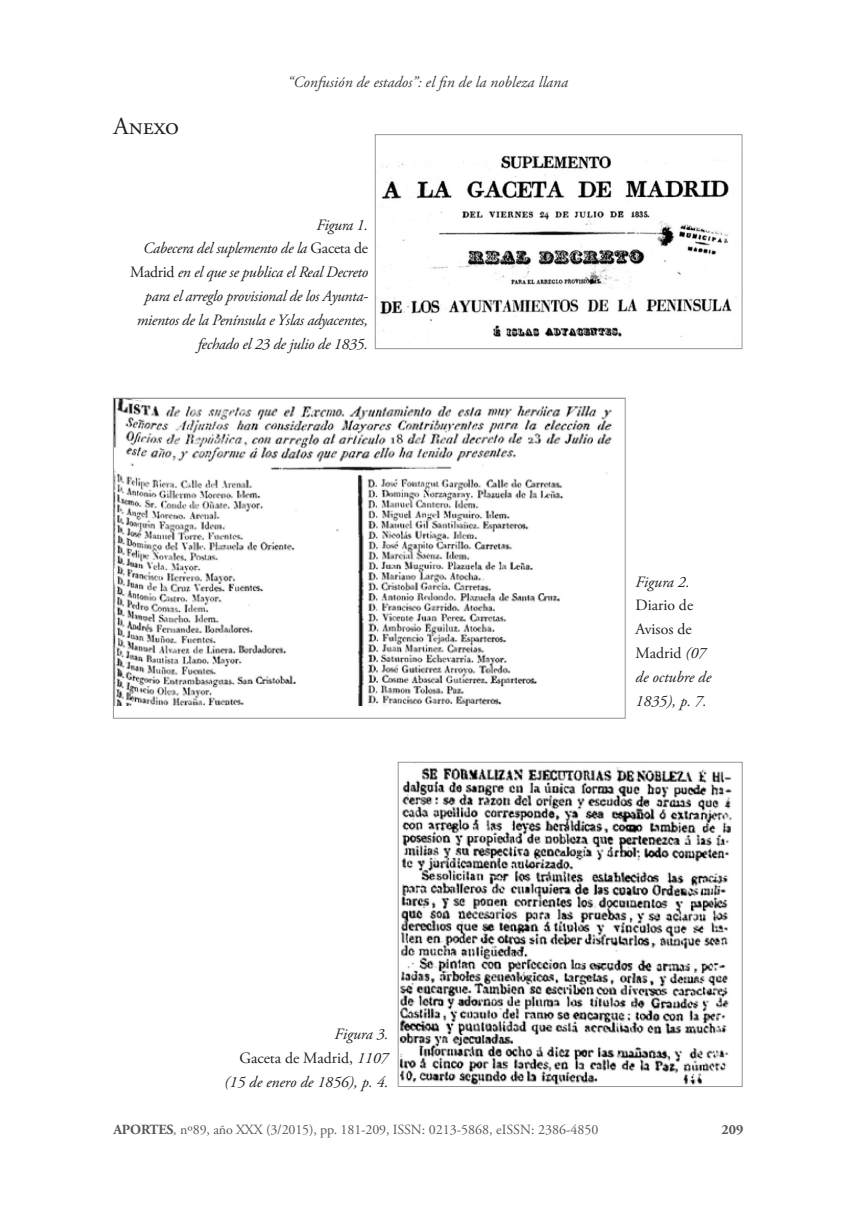
<style>
.page{position:relative;width:843px;height:1211px;background:#fff}
.page>*{position:absolute;margin:0;border:0;box-sizing:border-box;transform-origin:0 0}
.t1{font:24.5px "Adobe Garamond Pro";color:#231f20}
.t2{font:italic 15.75px/23.8px "Adobe Garamond Pro";letter-spacing:-.02em;color:#231f20;text-align:right}
.t3{font:italic 15.75px/23.8px "Adobe Garamond Pro";color:#231f20;text-align:right}
.t4{font:italic 15.75px "Adobe Garamond Pro";color:#3e3e3f}
.t5{font:14px "Adobe Garamond Pro";color:#57585a}
.t6{font:700 14px "Adobe Garamond Pro";color:#57585a}
.s1{font-style:normal}
.s2{font-weight:700}
.s3{font-style:italic}
</style>
<div class="page">
<img style="left:380px;top:155px;width:359px;height:191px">
<div style="left:375px;top:134px;width:367px;height:215px;border:1px solid #939598"></div>
<img style="left:115px;top:400px;width:497px;height:306px">
<div style="left:113px;top:398px;width:512px;height:320px;border:1px solid #939598"></div>
<img style="left:400px;top:767px;width:332px;height:318px">
<div style="left:398px;top:762px;width:344px;height:325px;border:1px solid #939598"></div>
<h1 class="t1" style="left:113px;top:112px;width:67px">Anexo</h1>
<p class="t4" style="left:287px;top:72px;width:282px">“Confusión de estados”: el fin de la nobleza llana</p>
<p class="t2" style="left:130px;top:213px;width:239px">Figura 1.<br>Cabecera del suplemento de la <span class="s1">Gaceta de Madrid</span> en el que se publica el Real Decreto para el arreglo provisional de los Ayunta&shy;mientos de la Península e Yslas adyacentes, fechado el 23 de julio de 1835.</p>
<p class="t3" style="left:225px;top:1022px;width:165px">Figura 3.<br><span class="s1">Gaceta de Madrid,</span> 1107 (15 de enero de 1856), p. 4.</p>
<p class="t2" style="left:636px;top:570px;width:56px">Figura 2.</p>
<p class="t3" style="left:636px;top:594px;width:77px;text-align:left"><span class="s1">Diario de<br>Avisos de<br>Madrid</span> (07 de octubre de<br>1835), p. 7.</p>
<p class="t5" style="left:113px;top:1121px;width:487px"><span class="s2">APORTES</span><span class="s3">,</span> nº89, año XXX (3/2015), pp. 181-209, ISSN: 0213-5868, eISSN: 2386-4850</p>
<p class="t6" style="left:722px;top:1121px;width:23px">209</p>
</div>
